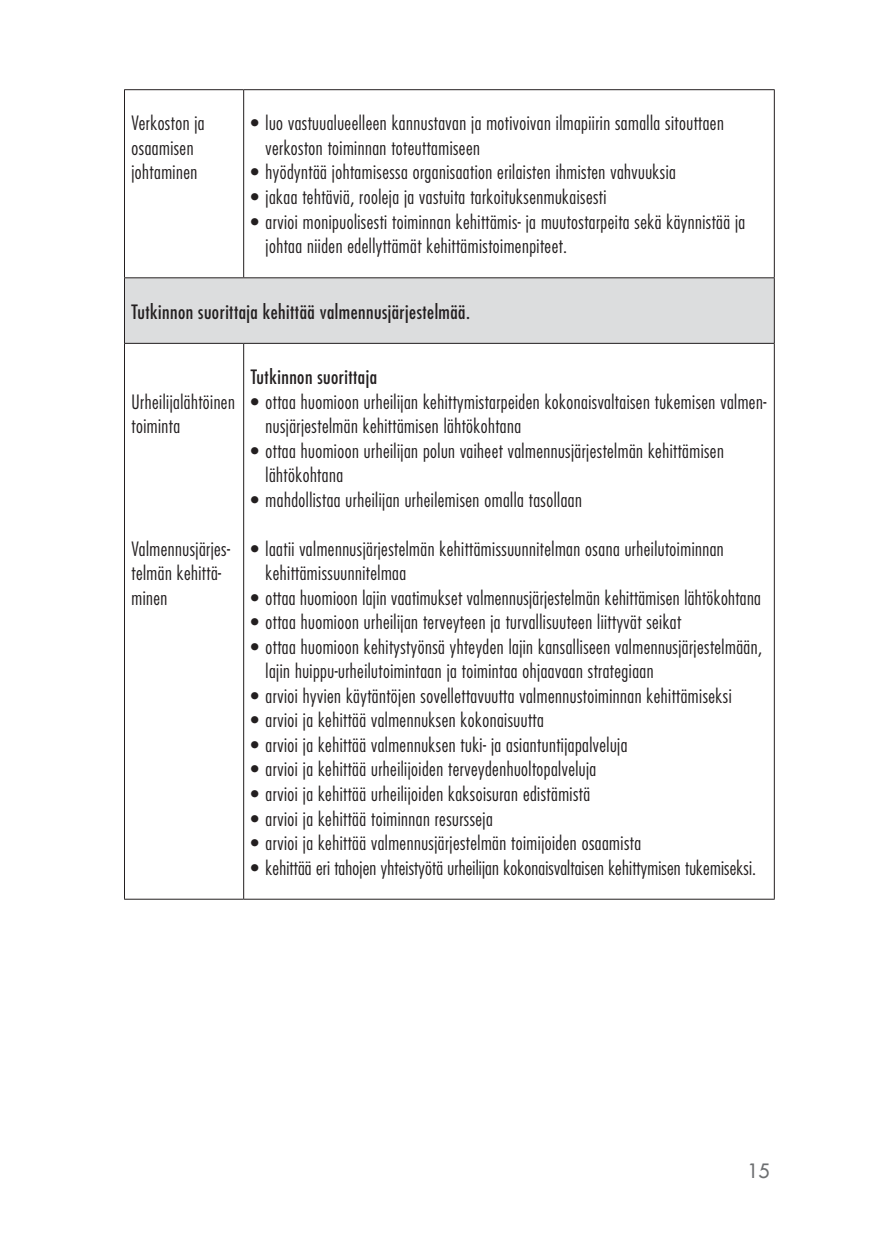
<style>
.page{position:relative;width:874px;height:1241px;background:#fff}
.page>*{position:absolute;margin:0;border:0;box-sizing:border-box;transform-origin:0 0}
.t1{font:300 condensed 19.25px/24.5px "Futura Std";letter-spacing:.025em;color:#231f20}
.t2{font:condensed 19.25px "Futura Std";letter-spacing:.025em;color:#231f20}
.t3{font:500 19.25px "Futura Std";color:#6d6f71}
</style>
<div class="page">
<div style="left:124px;top:278px;width:650px;height:65px;background:#dcddde"></div>
<hr style="left:124px;top:89px;width:119px;height:1px;background:#231f20">
<hr style="left:124px;top:90px;width:1px;height:187px;background:#231f20">
<hr style="left:243px;top:89px;width:531px;height:1px;background:#231f20">
<hr style="left:243px;top:90px;width:1px;height:187px;background:#231f20">
<hr style="left:773px;top:90px;width:1px;height:187px;background:#231f20">
<hr style="left:124px;top:277px;width:119px;height:1px;background:#231f20">
<hr style="left:124px;top:278px;width:1px;height:65px;background:#231f20">
<hr style="left:243px;top:277px;width:531px;height:1px;background:#231f20">
<hr style="left:773px;top:278px;width:1px;height:65px;background:#231f20">
<hr style="left:124px;top:343px;width:119px;height:1px;background:#231f20">
<hr style="left:124px;top:343px;width:1px;height:555px;background:#231f20">
<hr style="left:243px;top:343px;width:531px;height:1px;background:#231f20">
<hr style="left:243px;top:343px;width:1px;height:555px;background:#231f20">
<hr style="left:773px;top:343px;width:1px;height:555px;background:#231f20">
<hr style="left:124px;top:898px;width:119px;height:1px;background:#231f20">
<hr style="left:243px;top:898px;width:531px;height:1px;background:#231f20">
<p class="t1" style="left:131px;top:111px;width:75px">Verkoston ja osaamisen johtaminen</p>
<p class="t1" style="left:265px;top:111px;width:459px;text-indent:-15px">• luo vastuualueelleen kannustavan ja motivoivan ilmapiirin samalla sitouttaen verkoston toiminnan toteuttamiseen</p>
<p class="t1" style="left:250px;top:160px;width:426px">• hyödyntää johtamisessa organisaation erilaisten ihmisten vahvuuksia</p>
<p class="t1" style="left:250px;top:184px;width:357px">• jakaa tehtäviä, rooleja ja vastuita tarkoituksenmukaisesti</p>
<p class="t1" style="left:265px;top:209px;width:481px;text-indent:-15px">• arvioi monipuolisesti toiminnan kehittämis- ja muutostarpeita sekä käynnistää ja johtaa niiden edellyttämät kehittämistoimenpiteet.</p>
<p class="t2" style="left:131px;top:300px;width:340px">Tutkinnon suorittaja kehittää valmennusjärjestelmää.</p>
<p class="t1" style="left:131px;top:389px;width:105px">Urheilijalähtöinen toiminta</p>
<p class="t1" style="left:131px;top:536px;width:100px">Valmennusjärjes&shy;telmän kehittä&shy;minen</p>
<p class="t2" style="left:250px;top:365px;width:128px">Tutkinnon suorittaja</p>
<p class="t1" style="left:265px;top:389px;width:502px;text-indent:-15px">• ottaa huomioon urheilijan kehittymistarpeiden kokonaisvaltaisen tukemisen valmen&shy;nusjärjestelmän kehittämisen lähtökohtana</p>
<p class="t1" style="left:265px;top:438px;width:459px;text-indent:-15px">• ottaa huomioon urheilijan polun vaiheet valmennusjärjestelmän kehittämisen lähtökohtana</p>
<p class="t1" style="left:250px;top:487px;width:332px">• mahdollistaa urheilijan urheilemisen omalla tasollaan</p>
<p class="t1" style="left:265px;top:536px;width:459px;text-indent:-15px">• laatii valmennusjärjestelmän kehittämissuunnitelman osana urheilutoiminnan kehittämissuunnitelmaa</p>
<p class="t1" style="left:250px;top:585px;width:511px">• ottaa huomioon lajin vaatimukset valmennusjärjestelmän kehittämisen lähtökohtana</p>
<p class="t1" style="left:250px;top:610px;width:432px">• ottaa huomioon urheilijan terveyteen ja turvallisuuteen liittyvät seikat</p>
<p class="t1" style="left:265px;top:634px;width:497px;text-indent:-15px">• ottaa huomioon kehitystyönsä yhteyden lajin kansalliseen valmennusjärjestelmään, lajin huippu-urheilutoimintaan ja toimintaa ohjaavaan strategiaan</p>
<p class="t1" style="left:250px;top:683px;width:482px">• arvioi hyvien käytäntöjen sovellettavuutta valmennustoiminnan kehittämiseksi</p>
<p class="t1" style="left:250px;top:708px;width:294px">• arvioi ja kehittää valmennuksen kokonaisuutta</p>
<p class="t1" style="left:250px;top:732px;width:378px">• arvioi ja kehittää valmennuksen tuki- ja asiantuntijapalveluja</p>
<p class="t1" style="left:250px;top:757px;width:347px">• arvioi ja kehittää urheilijoiden terveydenhuoltopalveluja</p>
<p class="t1" style="left:250px;top:781px;width:341px">• arvioi ja kehittää urheilijoiden kaksoisuran edistämistä</p>
<p class="t1" style="left:250px;top:806px;width:243px">• arvioi ja kehittää toiminnan resursseja</p>
<p class="t1" style="left:250px;top:830px;width:392px">• arvioi ja kehittää valmennusjärjestelmän toimijoiden osaamista</p>
<p class="t1" style="left:250px;top:855px;width:507px">• kehittää eri tahojen yhteistyötä urheilijan kokonaisvaltaisen kehittymisen tukemiseksi.</p>
<p class="t3" style="left:747px;top:1158px;width:24px">15</p>
</div>
